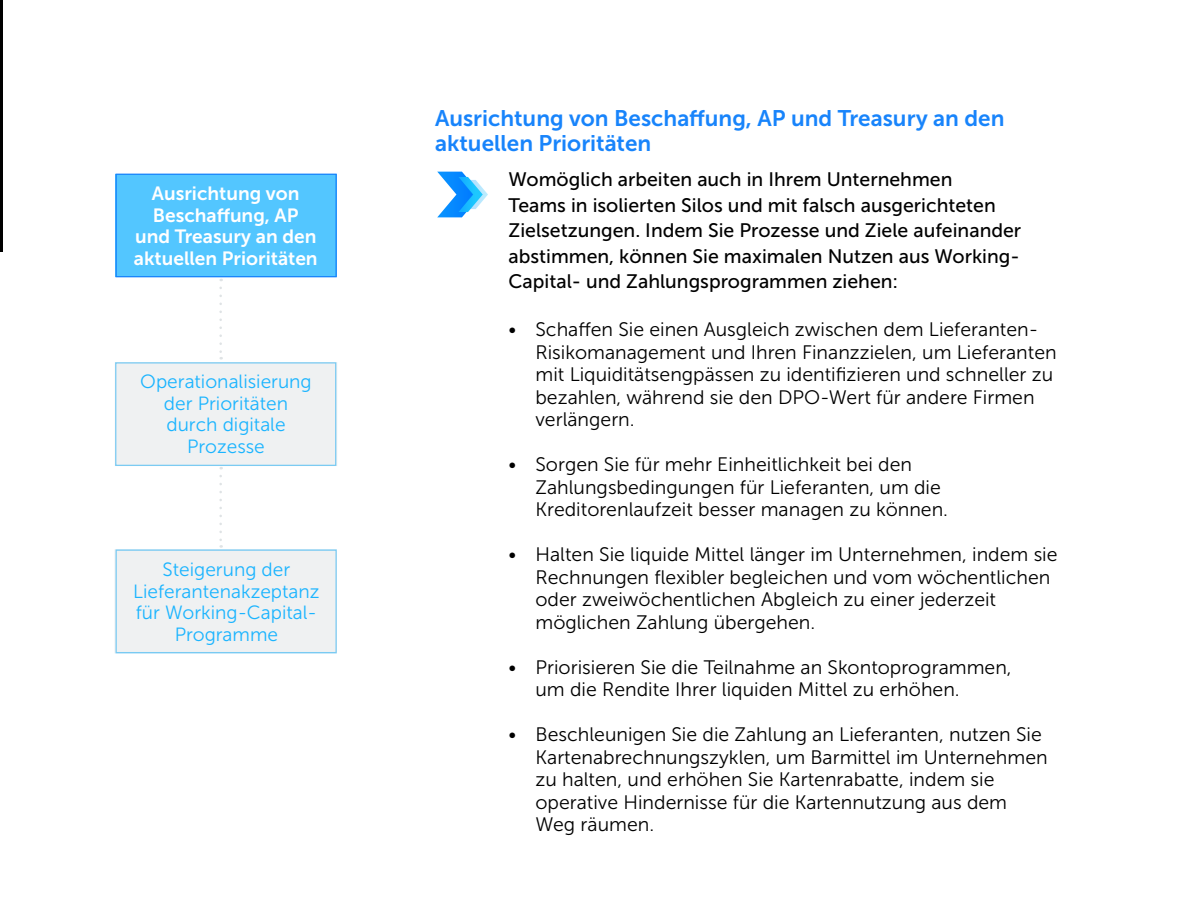
<style>
.page{position:relative;width:1188px;height:918px;background:#fff}
.page>*{position:absolute;margin:0;border:0;box-sizing:border-box;transform-origin:0 0}
.t1{font:22.5px/25.5px "Museo Sans 700";color:#1884fb}
.t2{font:19.5px/22.5px "Museo Sans 300";color:#000}
.t3{font:19.5px/25.5px "Museo Sans 500";color:#000}
.t4{font:19.2px/21.6px "Museo Sans 300";color:#1ab4ff;text-align:center}
.t5{font:19.2px/21.6px "Museo Sans 700";color:#fff;text-align:center}
</style>
<div class="page">
<div style="left:115px;top:174px;width:221px;height:103px;background:#53c6ff"></div>
<div style="left:116px;top:174px;width:221px;height:103px;border:1px solid #1783fb"></div>
<div style="left:115px;top:362px;width:222px;height:104px;background:#eff1f2;border:1px solid #dfe3e5"></div>
<div style="left:114px;top:549px;width:223px;height:104px;background:#eff1f2;border:1px solid #dfe3e5"></div>
<hr style="left:0;top:0;width:3px;height:252px;background:#000">
<svg style="left:437px;top:172px;width:51px;height:45px"></svg>
<svg style="left:219px;top:288px;width:3px;height:71px"></svg>
<svg style="left:219px;top:476px;width:3px;height:72px"></svg>
<p class="t5" style="left:134px;top:183px;width:185px">Ausrichtung von<br>Beschaffung, AP und Treasury an den aktuellen Prioritäten</p>
<p class="t4" style="left:140px;top:371px;width:173px">Operationalisierung der Prioritäten durch digitale<br>Prozesse</p>
<p class="t4" style="left:133px;top:559px;width:188px">Steigerung der<br>Lieferantenakzeptanz für Working-Capital-<br>Programme</p>
<p class="t1" style="left:435px;top:105px;width:571px">Ausrichtung von Beschaffung, AP und Treasury an den aktuellen Prioritäten</p>
<p class="t3" style="left:509px;top:167px;width:514px">Womöglich arbeiten auch in Ihrem Unternehmen<br>Teams in isolierten Silos und mit falsch ausgerichteten Zielsetzungen. Indem Sie Prozesse und Ziele aufeinander abstimmen, können Sie maximalen Nutzen aus Working-Capital- und Zahlungsprogrammen ziehen:</p>
<p class="t2" style="left:536px;top:318px;width:523px;text-indent:-27px">• Schaffen Sie einen Ausgleich zwischen dem Lieferanten-Risikomanagement und Ihren Finanzzielen, um Lieferanten mit Liquiditätsengpässen zu identifizieren und schneller zu bezahlen, während sie den DPO-Wert für andere Firmen verlängern.</p>
<p class="t2" style="left:536px;top:453px;width:414px;text-indent:-27px">• Sorgen Sie für mehr Einheitlichkeit bei den<br>Zahlungsbedingungen für Lieferanten, um die<br>Kreditorenlaufzeit besser managen zu können.</p>
<p class="t2" style="left:536px;top:544px;width:524px;text-indent:-27px">• Halten Sie liquide Mittel länger im Unternehmen, indem sie Rechnungen flexibler begleichen und vom wöchentlichen oder zweiwöchentlichen Abgleich zu einer jederzeit möglichen Zahlung übergehen.</p>
<p class="t2" style="left:536px;top:656px;width:478px;text-indent:-27px">• Priorisieren Sie die Teilnahme an Skontoprogrammen, um die Rendite Ihrer liquiden Mittel zu erhöhen.</p>
<p class="t2" style="left:536px;top:724px;width:514px;text-indent:-27px">• Beschleunigen Sie die Zahlung an Lieferanten, nutzen Sie Kartenabrechnungszyklen, um Barmittel im Unternehmen zu halten, und erhöhen Sie Kartenrabatte, indem sie operative Hindernisse für die Kartennutzung aus dem Weg räumen.</p>
</div>
